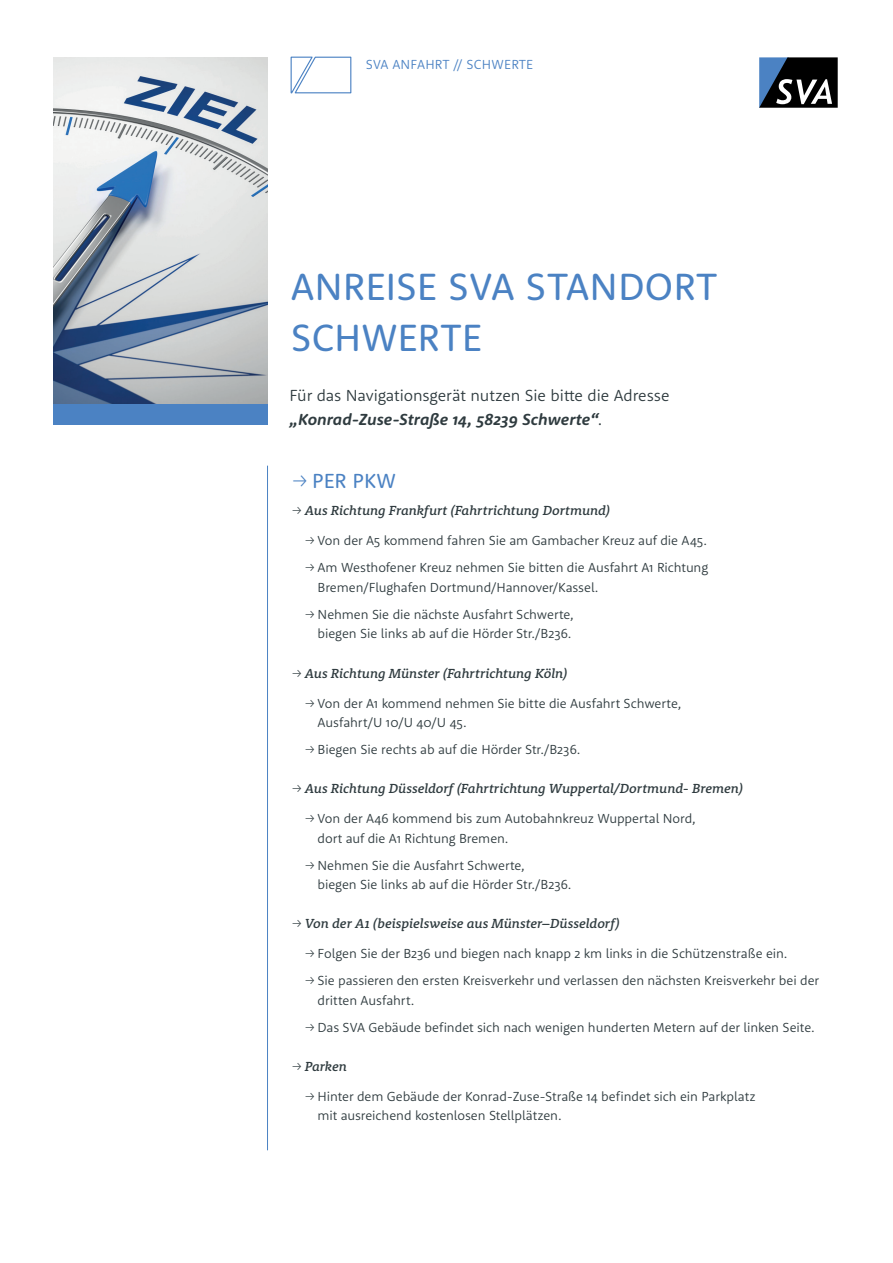
<style>
.page{position:relative;width:893px;height:1263px;background:#fff}
.page>*{position:absolute;margin:0;border:0;box-sizing:border-box;transform-origin:0 0}
.t1{font:39px/51.3px "Rooney Sans";color:#4b82c3}
.t2{font:21px "Rooney Sans";color:#4b82c3}
.t3{font:300 16.5px/24px "Rooney Sans";letter-spacing:-.01em;color:#2f3b3f}
.t4{font:300 13.5px/27px "Rooney Sans";letter-spacing:-.005em;color:#2f3b3f}
.t5{font:italic 500 13.5px "Rooney";color:#2f3b3f}
.t6{font:300 13.5px "Rooney Sans";letter-spacing:.015em;color:#4b82c3}
.s1{font-weight:700;font-style:italic}
</style>
<div class="page">
<img style="left:53px;top:57px;width:215px;height:347px">
<svg style="left:759px;top:57px;width:79px;height:51px;background:#36404c"></svg>
<div style="left:53px;top:404px;width:215px;height:21px;background:#4b82c3"></div>
<hr style="left:267px;top:466px;width:1px;height:684px;background:#4b82c3">
<svg style="left:290px;top:56px;width:62px;height:38px"></svg>
<p class="t6" style="left:366px;top:55px;width:169px">SVA ANFAHRT // SCHWERTE</p>
<h1 class="t1" style="left:291px;top:259px;width:428px">ANREISE SVA STANDORT<br>SCHWERTE</h1>
<p class="t3" style="left:289px;top:383px;width:382px">Für das Navigationsgerät nutzen Sie bitte die Adresse <span class="s1">„Konrad-Zuse-Straße 14, 58239 Schwerte“</span>.</p>
<h2 class="t2" style="left:312px;top:467px;width:85px">PER PKW</h2>
<p class="t5" style="left:305px;top:502px;width:307px">Aus Richtung Frankfurt (Fahrtrichtung Dortmund)</p>
<p class="t4" style="left:318px;top:527px;width:392px">Von der A5 kommend fahren Sie am Gambacher Kreuz auf die A45.<br>Am Westhofener Kreuz nehmen Sie bitten die Ausfahrt A1 Richtung</p>
<p class="t4" style="left:318px;top:573px;width:282px">Bremen/Flughafen Dortmund/Hannover/Kassel.<br>Nehmen Sie die nächste Ausfahrt Schwerte,</p>
<p class="t4" style="left:318px;top:620px;width:256px">biegen Sie links ab auf die Hörder Str./B236.</p>
<p class="t5" style="left:305px;top:664px;width:264px">Aus Richtung Münster (Fahrtrichtung Köln)</p>
<p class="t4" style="left:318px;top:693px;width:365px;line-height:19.5px">Von der A1 kommend nehmen Sie bitte die Ausfahrt Schwerte,<br>Ausfahrt/U 10/U 40/U 45.</p>
<p class="t4" style="left:318px;top:735px;width:264px">Biegen Sie rechts ab auf die Hörder Str./B236.</p>
<p class="t5" style="left:305px;top:779px;width:440px">Aus Richtung Düsseldorf (Fahrtrichtung Wuppertal/Dortmund- Bremen)</p>
<p class="t4" style="left:318px;top:808px;width:380px;line-height:19.5px">Von der A46 kommend bis zum Autobahnkreuz Wuppertal Nord, dort auf die A1 Richtung Bremen.</p>
<p class="t4" style="left:318px;top:855px;width:256px;line-height:19.5px">Nehmen Sie die Ausfahrt Schwerte,<br>biegen Sie links ab auf die Hörder Str./B236.</p>
<p class="t5" style="left:305px;top:914px;width:316px">Von der A1 (beispielsweise aus Münster–Düsseldorf)</p>
<p class="t4" style="left:318px;top:939px;width:503px">Folgen Sie der B236 und biegen nach knapp 2 km links in die Schützenstraße ein.<br>Sie passieren den ersten Kreisverkehr und verlassen den nächsten Kreisverkehr bei der</p>
<p class="t4" style="left:318px;top:986px;width:499px">dritten Ausfahrt.<br>Das SVA Gebäude befindet sich nach wenigen hunderten Metern auf der linken Seite.</p>
<p class="t5" style="left:305px;top:1057px;width:44px">Parken</p>
<p class="t4" style="left:318px;top:1086px;width:440px;line-height:19.5px">Hinter dem Gebäude der Konrad-Zuse-Straße 14 befindet sich ein Parkplatz mit ausreichend kostenlosen Stellplätzen.</p>
</div>
